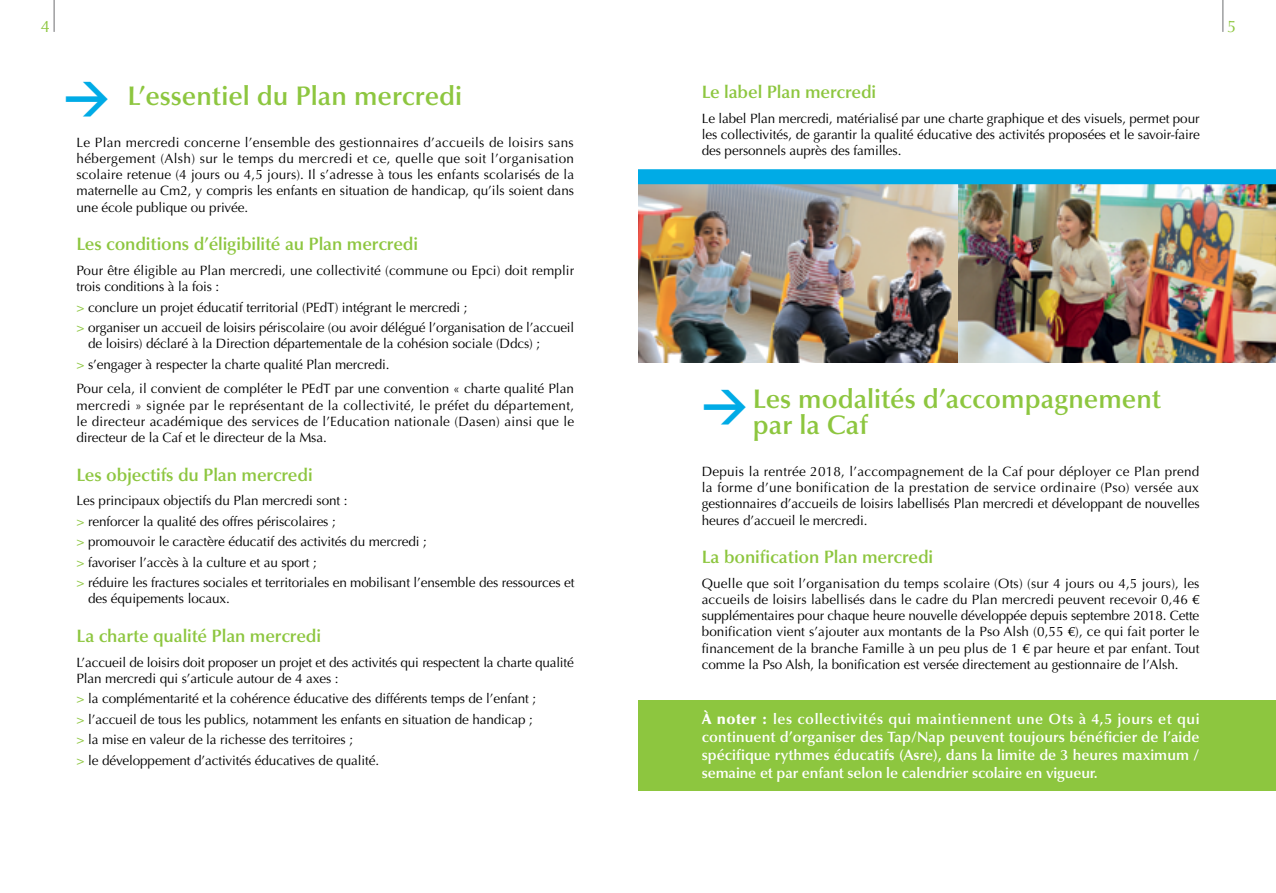
<style>
.page{position:relative;width:1276px;height:893px;background:#fff}
.page>*{position:absolute;margin:0;border:0;box-sizing:border-box;transform-origin:0 0}
.t1{font:700 45px "DIN";color:#00abe6}
.t2{font:600 27px/26.2px "Optima";color:#8dc63f}
.t3{font:600 18px "Optima";letter-spacing:-.01em;color:#8dc63f}
.t4{font:16.5px "Optima";color:#8dc63f}
.t5{font:600 15px/18px "Optima";letter-spacing:-.01em;color:#fff;text-align:justify}
.t6{font:13.5px/16.2px "Optima";letter-spacing:-.01em;color:#000}
.s1{font-weight:500;color:#8dc63f}
.s2{font-weight:900}
</style>
<div class="page">
<hr style="left:1222px;top:0;width:1px;height:32px;background:#6d6e71">
<hr style="left:54px;top:0;width:1px;height:32px;background:#6d6e71">
<div style="left:638px;top:700px;width:638px;height:91px;background:#8dc63f"></div>
<img style="left:957px;top:184px;width:319px;height:179px">
<img style="left:638px;top:184px;width:319px;height:179px">
<div style="left:638px;top:169px;width:638px;height:15px;background:#00abe6"></div>
<p class="t4" style="left:41px;top:17px;width:11px">4</p>
<p class="t4" style="left:1227px;top:17px;width:11px">5</p>
<h1 class="t1" style="left:64px;top:66px;width:48px">&gt;</h1>
<h2 class="t2" style="left:128px;top:83px;width:336px">L’essentiel du Plan mercredi</h2>
<p class="t6" style="left:77px;top:134px;width:499px;text-align:justify">Le Plan mercredi concerne l’ensemble des gestionnaires d’accueils de loisirs sans hébergement (Alsh) sur le temps du mercredi et ce, quelle que soit l’organisation scolaire retenue (4 jours ou 4,5 jours). Il s’adresse à tous les enfants scolarisés de la maternelle au Cm2, y compris les enfants en situation de handicap, qu’ils soient dans une école publique ou privée.</p>
<h3 class="t3" style="left:77px;top:234px;width:343px">Les conditions d’éligibilité au Plan mercredi</h3>
<p class="t6" style="left:77px;top:262px;width:499px">Pour être éligible au Plan mercredi, une collectivité (commune ou Epci) doit remplir trois conditions à la fois :</p>
<p class="t6" style="left:77px;top:297px;width:499px;line-height:20.4px"><span class="s1">&gt;</span> conclure un projet éducatif territorial (PEdT) intégrant le mercredi ;<br><span class="s1">&gt;</span> organiser un accueil de loisirs périscolaire (ou avoir délégué l’organisation de l’accueil</p>
<p class="t6" style="left:77px;top:334px;width:465px;line-height:20.4px;text-indent:12px">de loisirs) déclaré à la Direction départementale de la cohésion sociale (Ddcs) ; <span class="s1">&gt;</span> s’engager à respecter la charte qualité Plan mercredi.</p>
<p class="t6" style="left:77px;top:381px;width:499px;text-align:justify">Pour cela, il convient de compléter le PEdT par une convention « charte qualité Plan mercredi » signée par le représentant de la collectivité, le préfet du département, le directeur académique des services de l’Education nationale (Dasen) ainsi que le directeur de la Caf et le directeur de la Msa.</p>
<h3 class="t3" style="left:77px;top:464px;width:238px">Les objectifs du Plan mercredi</h3>
<p class="t6" style="left:77px;top:491px;width:499px;line-height:20.4px">Les principaux objectifs du Plan mercredi sont :<br><span class="s1">&gt;</span> renforcer la qualité des offres périscolaires ;<br><span class="s1">&gt;</span> promouvoir le caractère éducatif des activités du mercredi ;<br><span class="s1">&gt;</span> favoriser l’accès à la culture et au sport ;<br><span class="s1">&gt;</span> réduire les fractures sociales et territoriales en mobilisant l’ensemble des ressources et</p>
<p class="t6" style="left:88px;top:591px;width:143px">des équipements locaux.</p>
<h3 class="t3" style="left:77px;top:625px;width:246px">La charte qualité Plan mercredi</h3>
<p class="t6" style="left:77px;top:654px;width:499px">L’accueil de loisirs doit proposer un projet et des activités qui respectent la charte qualité<br>Plan mercredi qui s’articule autour de 4 axes :</p>
<p class="t6" style="left:77px;top:689px;width:461px;line-height:20.4px"><span class="s1">&gt;</span> la complémentarité et la cohérence éducative des différents temps de l’enfant ; <span class="s1">&gt;</span> l’accueil de tous les publics, notamment les enfants en situation de handicap ; <span class="s1">&gt;</span> la mise en valeur de la richesse des territoires ;<br><span class="s1">&gt;</span> le développement d’activités éducatives de qualité.</p>
<h3 class="t3" style="left:702px;top:82px;width:176px">Le label Plan mercredi</h3>
<p class="t6" style="left:702px;top:111px;width:499px;text-align:justify">Le label Plan mercredi, matérialisé par une charte graphique et des visuels, permet pour les collectivités, de garantir la qualité éducative des activités proposées et le savoir-faire des personnels auprès des familles.</p>
<h2 class="t2" style="left:753px;top:386px;width:409px">Les modalités d’accompagnement par la Caf</h2>
<p class="t6" style="left:702px;top:463px;width:499px;text-align:justify">Depuis la rentrée 2018, l’accompagnement de la Caf pour déployer ce Plan prend la forme d’une bonification de la prestation de service ordinaire (Pso) versée aux gestionnaires d’accueils de loisirs labellisés Plan mercredi et développant de nouvelles heures d’accueil le mercredi.</p>
<h3 class="t3" style="left:702px;top:547px;width:233px">La bonification Plan mercredi</h3>
<p class="t6" style="left:702px;top:575px;width:499px;text-align:justify">Quelle que soit l’organisation du temps scolaire (Ots) (sur 4 jours ou 4,5 jours), les accueils de loisirs labellisés dans le cadre du Plan mercredi peuvent recevoir 0,46 € supplémentaires pour chaque heure nouvelle développée depuis septembre 2018. Cette bonification vient s’ajouter aux montants de la Pso Alsh (0,55 €), ce qui fait porter le financement de la branche Famille à un peu plus de 1 € par heure et par enfant. Tout comme la Pso Alsh, la bonification est versée directement au gestionnaire de l’Alsh.</p>
<h1 class="t1" style="left:702px;top:374px;width:48px">&gt;</h1>
<p class="t5" style="left:702px;top:710px;width:499px"><span class="s2">À noter :</span> les collectivités qui maintiennent une Ots à 4,5 jours et qui continuent d’organiser des Tap/Nap peuvent toujours bénéficier de l’aide spécifique rythmes éducatifs (Asre), dans la limite de 3 heures maximum / semaine et par enfant selon le calendrier scolaire en vigueur.</p>
</div>
